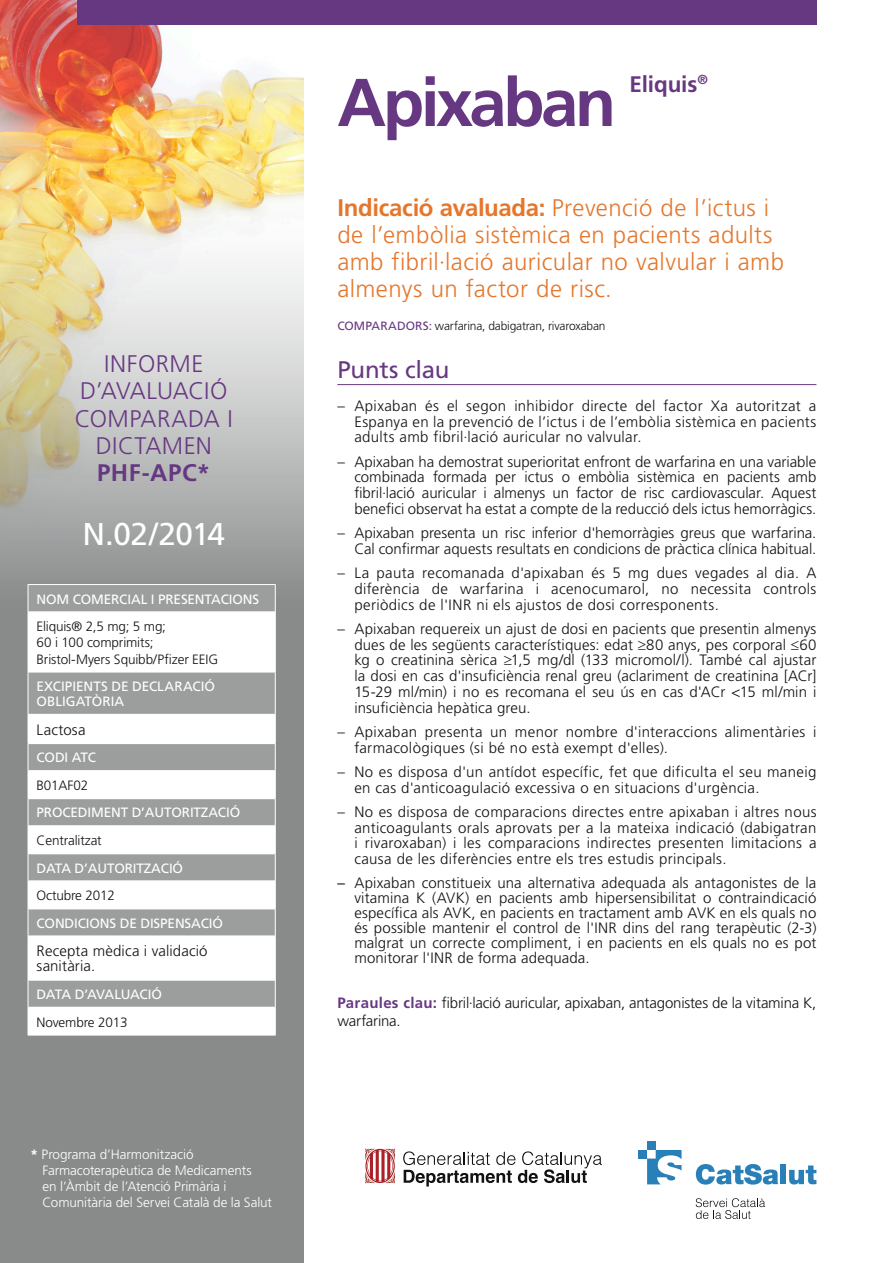
<style>
.page{position:relative;width:893px;height:1263px;background:#fff}
.page>*{position:absolute;margin:0;border:0;box-sizing:border-box;transform-origin:0 0}
.ADD_Titol_medicament{font:700 67.5px "Frutiger";letter-spacing:-.05em;color:#673882}
.t1{font:31.5px "Frutiger";letter-spacing:-.03em;color:#fff}
.ADD_Text_Subtitol{font:300 24px/27px "Frutiger";letter-spacing:.02em;color:#e5772c}
.t2{font:300 24px/27px "Frutiger";letter-spacing:.02em;color:#673882;text-align:center}
.ADD_Titol_Secció_LIL{font:24px "Frutiger";letter-spacing:-.01em;color:#673882}
.t3{font:700 24px "Frutiger";letter-spacing:.02em;color:#673882}
.ADD_Titol_medicament-2{font:700 22.5px "Frutiger";letter-spacing:-.005em;color:#673882}
.ADD_Paragraf_Normal{font:300 15px/15.8px "Frutiger";letter-spacing:.015em;color:#121212;text-align:justify}
.ADD_Paragraf_Normal-2{font:300 15px/18px "Frutiger";letter-spacing:-.015em;color:#121212}
.t4{font:13.5px/15px "Frutiger";letter-spacing:-.01em;color:#fff}
.t5{font:300 13.5px/16.2px "Frutiger";letter-spacing:-.005em;color:#fff}
.t6{font:300 13.5px "Frutiger";letter-spacing:-.01em;color:#121212}
.t7{font:13.5px "Frutiger";letter-spacing:-.03em;color:#fff}
.ADD_Taules_-_contin{font:300 12px "Frutiger";letter-spacing:-.015em;color:#121212}
.s1{font-weight:700}
.s2{font-weight:400;color:#673882}
.s3{font-weight:400}
.s4{font-weight:700;color:#673882}
</style>
<div class="page">
<div style="left:0;top:0;width:303px;height:1263px;background:#888b8a"></div>
<div style="left:0;top:0;width:303px;height:606px;background:#979998"></div>
<img style="left:0;top:0;width:303px;height:539px">
<div style="left:77px;top:0;width:739px;height:25px;background:#673882"></div>
<svg style="left:365px;top:1148px;width:30px;height:35px"></svg>
<svg style="left:403px;top:1151px;width:199px;height:35px"></svg>
<svg style="left:696px;top:1164px;width:82px;height:20px"></svg>
<div style="left:780px;top:1164px;width:6px;height:20px;background:#2980b8"></div>
<svg style="left:789px;top:1165px;width:27px;height:19px"></svg>
<div style="left:647px;top:1141px;width:9px;height:9px;background:#2980b8"></div>
<div style="left:638px;top:1150px;width:9px;height:8px;background:#2980b8"></div>
<svg style="left:647px;top:1150px;width:34px;height:34px"></svg>
<svg style="left:696px;top:1198px;width:69px;height:21px"></svg>
<hr style="left:337px;top:384px;width:479px;height:1px;background:#673882">
<svg style="left:29px;top:585px;width:246px;height:26px"></svg>
<svg style="left:29px;top:613px;width:246px;height:422px;background:#d5d6d6"></svg>
<hr style="left:28px;top:611px;width:247px;height:2px;background:#fff">
<hr style="left:28px;top:743px;width:247px;height:1px;background:#fff">
<hr style="left:28px;top:770px;width:247px;height:2px;background:#fff">
<hr style="left:28px;top:798px;width:247px;height:1px;background:#fff">
<hr style="left:28px;top:825px;width:247px;height:2px;background:#fff">
<hr style="left:28px;top:853px;width:247px;height:1px;background:#fff">
<hr style="left:28px;top:880px;width:247px;height:2px;background:#fff">
<hr style="left:28px;top:908px;width:247px;height:1px;background:#fff">
<hr style="left:28px;top:935px;width:247px;height:2px;background:#fff">
<hr style="left:28px;top:979px;width:247px;height:2px;background:#fff">
<hr style="left:28px;top:1007px;width:247px;height:1px;background:#fff">
<hr style="left:28px;top:584px;width:248px;height:1px;background:#fff">
<svg style="left:28px;top:585px;width:1px;height:27px"></svg>
<svg style="left:275px;top:585px;width:1px;height:27px"></svg>
<hr style="left:28px;top:612px;width:1px;height:60px;background:#fff">
<hr style="left:275px;top:612px;width:1px;height:60px;background:#fff">
<svg style="left:28px;top:715px;width:1px;height:221px"></svg>
<svg style="left:275px;top:714px;width:1px;height:222px"></svg>
<hr style="left:28px;top:936px;width:1px;height:44px;background:#fff">
<hr style="left:275px;top:936px;width:1px;height:44px;background:#fff">
<svg style="left:28px;top:980px;width:1px;height:55px"></svg>
<svg style="left:275px;top:980px;width:1px;height:55px"></svg>
<hr style="left:28px;top:1035px;width:248px;height:1px;background:#fff">
<hr style="left:28px;top:672px;width:1px;height:42px;background:#fff">
<hr style="left:28px;top:672px;width:248px;height:1px;background:#fff">
<hr style="left:275px;top:672px;width:1px;height:42px;background:#fff">
<hr style="left:28px;top:714px;width:247px;height:1px;background:#fff">
<p class="t2" style="left:75px;top:351px;width:159px">INFORME<br>D’AVALUACIÓ<br>COMPARADA I<br>DICTAMEN</p>
<p class="t3" style="left:97px;top:458px;width:114px">PHF-APC*</p>
<p class="t1" style="left:82px;top:516px;width:144px">N.02/2014</p>
<p class="t4" style="left:37px;top:591px;width:224px">NOM COMERCIAL I PRESENTACIONS</p>
<p class="t6" style="left:37px;top:619px;width:131px">Eliquis® 2,5 mg; 5 mg;</p>
<p class="t6" style="left:37px;top:635px;width:119px">60 i 100 comprimits;</p>
<p class="t6" style="left:37px;top:651px;width:183px">Bristol-Myers Squibb/Pfizer EEIG</p>
<p class="t4" style="left:37px;top:679px;width:180px">EXCIPIENTS DE DECLARACIÓ<br>OBLIGATÒRIA</p>
<p class="ADD_Paragraf_Normal" style="left:37px;top:722px;width:51px">Lactosa</p>
<p class="t4" style="left:37px;top:750px;width:61px">CODI ATC</p>
<p class="t6" style="left:37px;top:778px;width:53px">B01AF02</p>
<p class="t4" style="left:37px;top:805px;width:205px">PROCEDIMENT D’AUTORITZACIÓ</p>
<p class="t6" style="left:37px;top:833px;width:67px">Centralitzat</p>
<p class="t4" style="left:37px;top:860px;width:148px">DATA D’AUTORITZACIÓ</p>
<p class="t6" style="left:37px;top:888px;width:80px">Octubre 2012</p>
<p class="t4" style="left:37px;top:915px;width:188px">CONDICIONS DE DISPENSACIÓ</p>
<p class="ADD_Paragraf_Normal" style="left:37px;top:944px;width:173px;line-height:15px">Recepta mèdica i validació sanitària.</p>
<p class="t7" style="left:37px;top:986px;width:127px">DATA D’AVALUACIÓ</p>
<p class="t6" style="left:37px;top:1014px;width:93px">Novembre 2013</p>
<p class="t5" style="left:43px;top:1146px;width:231px;text-indent:-12px"><span class="s1">*</span> Programa d’Harmonització Farmacoterapèutica de Medicaments<br>en l’Àmbit de l’Atenció Primària i Comunitària del Servei Català de la Salut</p>
<p class="ADD_Titol_medicament" style="left:337px;top:63px;width:280px">Apixaban</p>
<p class="ADD_Titol_medicament-2" style="left:629px;top:70px;width:80px">Eliquis<sup>®</sup></p>
<p class="ADD_Text_Subtitol" style="left:337px;top:194px;width:448px"><span class="s1">Indicació avaluada:</span> Prevenció de l’ictus i de l’embòlia sistèmica en pacients adults amb fibril·lació auricular no valvular i amb almenys un factor de risc.</p>
<p class="ADD_Taules_-_contin" style="left:337px;top:319px;width:270px"><span class="s2">COMPARADORS:</span> warfarina, dabigatran, rivaroxaban</p>
<p class="ADD_Titol_Secció_LIL" style="left:337px;top:356px;width:114px">Punts clau</p>
<p class="ADD_Paragraf_Normal" style="left:354px;top:398px;width:464px;text-indent:-17px">– Apixaban és el segon inhibidor directe del factor Xa autoritzat a Espanya en la prevenció de l’ictus i de l’embòlia sistèmica en pacients adults amb fibril·lació auricular no valvular.</p>
<p class="ADD_Paragraf_Normal" style="left:354px;top:453px;width:464px;text-indent:-17px">– Apixaban ha demostrat superioritat enfront de warfarina en una variable combinada formada per ictus o embòlia sistèmica en pacients amb fibril·lació auricular i almenys un factor de risc cardiovascular. Aquest benefici observat ha estat a compte de la reducció dels ictus hemorràgics.</p>
<p class="ADD_Paragraf_Normal" style="left:337px;top:525px;width:481px;text-align:right">– Apixaban presenta un risc inferior d'hemorràgies greus que warfarina.<br>Cal confirmar aquests resultats en condicions de pràctica clínica habitual.</p>
<p class="ADD_Paragraf_Normal" style="left:354px;top:565px;width:464px;text-indent:-17px">– La pauta recomanada d'apixaban és 5 mg dues vegades al dia. A diferència de warfarina i acenocumarol, no necessita controls periòdics de l'INR ni els ajustos de dosi corresponents.</p>
<p class="ADD_Paragraf_Normal" style="left:354px;top:621px;width:464px;text-indent:-17px">– Apixaban requereix un ajust de dosi en pacients que presentin almenys dues de les següents característiques: edat ≥80 anys, pes corporal ≤60 kg o creatinina sèrica ≥1,5 mg/dl (133 micromol/l). També cal ajustar la dosi en cas d'insuficiència renal greu (aclariment de creatinina [ACr] 15-29 ml/min) i no es recomana el seu ús en cas d'ACr &lt;15 ml/min i insuficiència hepàtica greu.</p>
<p class="ADD_Paragraf_Normal" style="left:354px;top:724px;width:464px;text-indent:-17px">– Apixaban presenta un menor nombre d'interaccions alimentàries i farmacològiques (si bé no està exempt d'elles).</p>
<p class="ADD_Paragraf_Normal" style="left:354px;top:764px;width:464px;text-indent:-17px">– No es disposa d'un antídot específic, fet que dificulta el seu maneig en cas d'anticoagulació excessiva o en situacions d'urgència.</p>
<p class="ADD_Paragraf_Normal" style="left:354px;top:804px;width:464px;text-indent:-17px">– No es disposa de comparacions directes entre apixaban i altres nous anticoagulants orals aprovats per a la mateixa indicació (dabigatran i rivaroxaban) i les comparacions indirectes presenten limitacions a causa de les diferències entre els tres estudis principals.</p>
<p class="ADD_Paragraf_Normal" style="left:354px;top:875px;width:464px;line-height:15px;text-indent:-17px"><span class="s3">–</span> Apixaban constitueix una alternativa adequada als antagonistes de la vitamina K (AVK) en pacients amb hipersensibilitat o contraindicació específica als AVK, en pacients en tractament amb AVK en els quals no és possible mantenir el control de l'INR dins del rang terapèutic (2-3) malgrat un correcte compliment, i en pacients en els quals no es pot monitorar l'INR de forma adequada.</p>
<p class="ADD_Paragraf_Normal-2" style="left:337px;top:994px;width:481px"><span class="s4">Paraules clau:</span> fibril·lació auricular, apixaban, antagonistes de la vitamina K, warfarina.</p>
</div>
